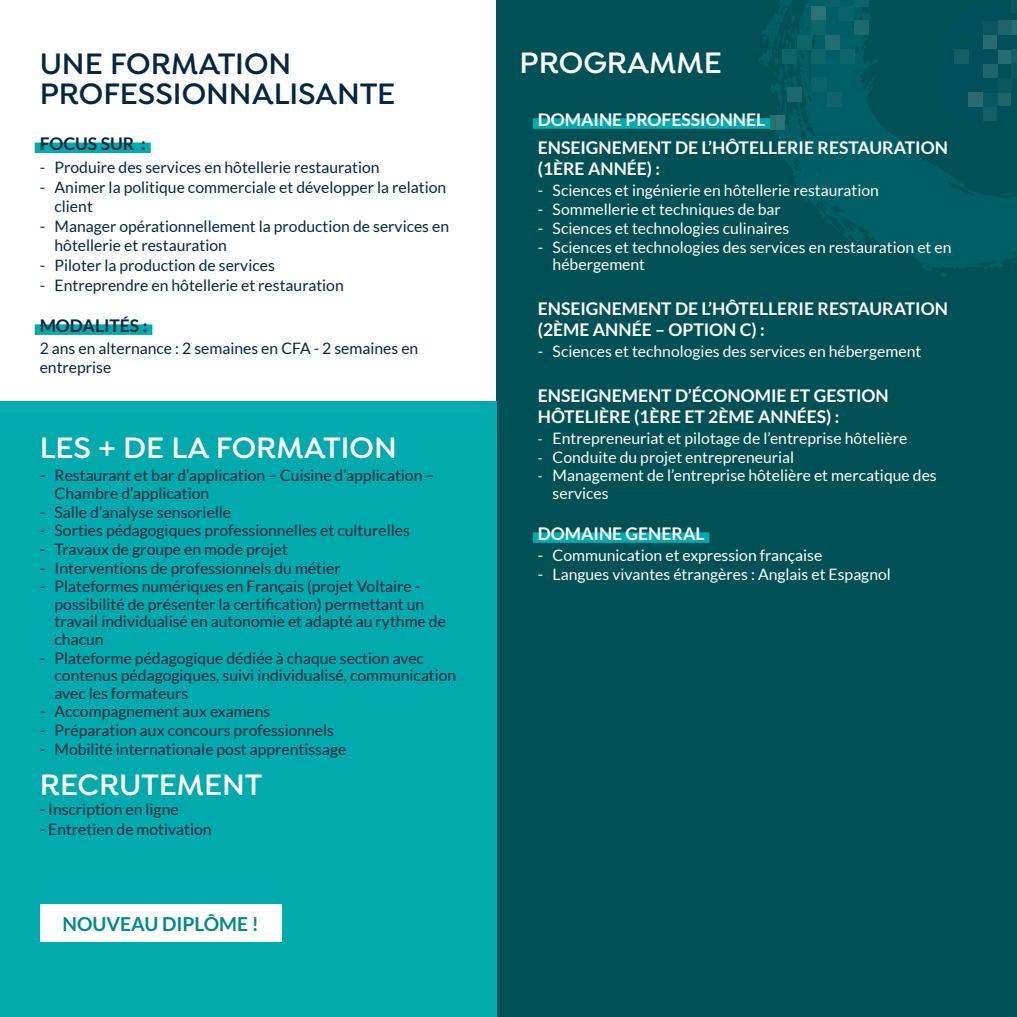
<style>
.page{position:relative;width:1017px;height:1017px;background:#fff}
.page>*{position:absolute;margin:0;border:0;box-sizing:border-box;transform-origin:0 0}
.t1{font:600 31.5px "Isidora";color:#fff}
.t2{font:600 31.5px/29.8px "Isidora";color:#042741}
.t3{font:700 19.25px "Lato";color:#008989}
.t4{font:700 17.5px/21px "Lato";color:#fff}
.t5{font:700 17.5px "Lato";color:#042741}
.t6{font:15.75px/17.5px "Lato";color:#042741}
.t7{font:15.75px/17.5px "Lato";color:#fff}
.s1{font-size:14px}
</style>
<div class="page">
<div style="left:35px;top:143px;width:116px;height:10px;background:#00aaad"></div>
<div style="left:35px;top:324px;width:117px;height:11px;background:#00aaad"></div>
<div style="left:496px;top:0;width:521px;height:1017px;background:#005155"></div>
<svg style="left:936px;top:271px;width:11px;height:7px"></svg>
<svg style="left:775px;top:0;width:242px;height:271px;fill:#005f64"></svg>
<svg style="left:859px;top:226px;width:7px;height:6px"></svg>
<svg style="left:814px;top:202px;width:39px;height:39px"></svg>
<svg style="left:759px;top:0;width:64px;height:112px"></svg>
<div style="left:811px;top:6px;width:14px;height:15px;background:#2c7174"></div>
<div style="left:771px;top:115px;width:14px;height:15px;background:#2c7174"></div>
<div style="left:826px;top:35px;width:14px;height:14px;background:#226d71"></div>
<div style="left:787px;top:87px;width:14px;height:14px;background:#19696d"></div>
<div style="left:854px;top:21px;width:15px;height:14px;background:#19696d"></div>
<div style="left:811px;top:21px;width:15px;height:14px;background:#0e6569"></div>
<div style="left:797px;top:35px;width:14px;height:14px;background:#0e6569"></div>
<div style="left:840px;top:49px;width:14px;height:15px;background:#0e6569"></div>
<div style="left:827px;top:92px;width:14px;height:14px;background:#0e6569"></div>
<div style="left:783px;top:49px;width:14px;height:15px;background:#0e6569"></div>
<div style="left:811px;top:49px;width:15px;height:15px;background:#0e6569"></div>
<div style="left:825px;top:0;width:15px;height:6px;background:#0a6368"></div>
<div style="left:854px;top:0;width:15px;height:6px;background:#0a6368"></div>
<div style="left:840px;top:6px;width:14px;height:15px;background:#0a6368"></div>
<div style="left:813px;top:77px;width:14px;height:14px;background:#0a6368"></div>
<svg style="left:932px;top:0;width:76px;height:129px"></svg>
<div style="left:1012px;top:21px;width:5px;height:14px;background:#286c70"></div>
<div style="left:983px;top:35px;width:14px;height:14px;background:#286c70"></div>
<div style="left:997px;top:49px;width:14px;height:15px;background:#286c70"></div>
<div style="left:969px;top:92px;width:14px;height:15px;background:#286c70"></div>
<div style="left:983px;top:64px;width:14px;height:14px;background:#1e656b"></div>
<div style="left:997px;top:21px;width:14px;height:14px;background:#1e656b"></div>
<div style="left:997px;top:92px;width:14px;height:15px;background:#1e656b"></div>
<div style="left:1012px;top:49px;width:5px;height:15px;background:#145e65"></div>
<div style="left:954px;top:49px;width:15px;height:15px;background:#145e65"></div>
<div style="left:983px;top:107px;width:14px;height:14px;background:#145e65"></div>
<div style="left:1012px;top:0;width:5px;height:13px;background:#0a5760"></div>
<div style="left:1012px;top:64px;width:5px;height:14px;background:#0a5760"></div>
<div style="left:997px;top:78px;width:14px;height:14px;background:#0a5760"></div>
<div style="left:983px;top:21px;width:14px;height:14px;background:#0a5760"></div>
<div style="left:983px;top:92px;width:14px;height:15px;background:#0a5760"></div>
<div style="left:1012px;top:92px;width:5px;height:15px;background:#00505b"></div>
<div style="left:983px;top:6px;width:14px;height:15px;background:#00505b"></div>
<div style="left:983px;top:49px;width:14px;height:15px;background:#00505b"></div>
<div style="left:997px;top:35px;width:14px;height:14px;background:#00505b"></div>
<div style="left:983px;top:78px;width:14px;height:14px;background:#00505b"></div>
<div style="left:997px;top:107px;width:14px;height:14px;background:#00505b"></div>
<div style="left:0;top:402px;width:496px;height:615px;background:#00aaad"></div>
<div style="left:40px;top:905px;width:242px;height:37px;background:#fff"></div>
<div style="left:533px;top:118px;width:237px;height:11px;background:#00aaad"></div>
<div style="left:533px;top:532px;width:176px;height:11px;background:#00aaad"></div>
<h1 class="t2" style="left:40px;top:51px;width:357px">UNE FORMATION<br>PROFESSIONNALISANTE</h1>
<p class="t5" style="left:40px;top:134px;width:107px">FOCUS SUR :</p>
<p class="t6" style="left:40px;top:158px;width:341px">- Produire des services en hôtellerie restauration</p>
<p class="t6" style="left:55px;top:177px;width:393px;line-height:18.9px;text-indent:-15px">- Animer la politique commerciale et développer la relation client</p>
<p class="t6" style="left:55px;top:217px;width:396px;line-height:18.9px;text-indent:-15px">- Manager opérationnellement la production de services en hôtellerie et restauration</p>
<p class="t6" style="left:40px;top:256px;width:237px">- Piloter la production de services</p>
<p class="t6" style="left:40px;top:276px;width:306px">- Entreprendre en hôtellerie et restauration</p>
<p class="t5" style="left:40px;top:315px;width:109px">MODALITÉS :</p>
<p class="t6" style="left:40px;top:339px;width:380px;line-height:18.9px">2 ans en alternance : 2 semaines en CFA - 2 semaines en entreprise</p>
<h1 class="t1" style="left:40px;top:429px;width:359px">LES + DE LA FORMATION</h1>
<p class="t6" style="left:55px;top:467px;width:381px;text-indent:-15px">- Restaurant et bar d’application – Cuisine d’application –<br>Chambre d’application</p>
<p class="t6" style="left:40px;top:503px;width:193px">- Salle d’analyse sensorielle</p>
<p class="t6" style="left:40px;top:522px;width:372px">- Sorties pédagogiques professionnelles et culturelles</p>
<p class="t6" style="left:40px;top:540px;width:250px">- Travaux de groupe en mode projet</p>
<p class="t6" style="left:40px;top:559px;width:302px">- Interventions de professionnels du métier</p>
<p class="t6" style="left:55px;top:578px;width:393px;text-indent:-15px">- Plateformes numériques en Français (projet Voltaire - possibilité de présenter la certification) permettant un travail individualisé en autonomie et adapté au rythme de chacun</p>
<p class="t6" style="left:55px;top:649px;width:403px;text-indent:-15px">- Plateforme pédagogique dédiée à chaque section avec contenus pédagogiques, suivi individualisé, communication avec les formateurs</p>
<p class="t6" style="left:40px;top:703px;width:232px">- Accompagnement aux examens</p>
<p class="t6" style="left:40px;top:722px;width:296px">- Préparation aux concours professionnels</p>
<p class="t6" style="left:40px;top:740px;width:308px">- Mobilité internationale post apprentissage</p>
<h1 class="t1" style="left:40px;top:766px;width:224px">RECRUTEMENT</h1>
<p class="t6" style="left:40px;top:800px;width:140px">- Inscription en ligne</p>
<p class="t6" style="left:40px;top:820px;width:174px">- Entretien de motivation</p>
<p class="t3" style="left:63px;top:913px;width:198px">NOUVEAU DIPLÔME !</p>
<h1 class="t1" style="left:520px;top:44px;width:204px">PROGRAMME</h1>
<p class="t4" style="left:538px;top:105px;width:412px;line-height:28.3px">DOMAINE PROFESSIONNEL<br>ENSEIGNEMENT DE L’HÔTELLERIE RESTAURATION</p>
<p class="t4" style="left:538px;top:158px;width:124px">(1ÈRE ANNÉE) :</p>
<p class="t7" style="left:538px;top:182px;width:343px">- Sciences et ingénierie en hôtellerie restauration</p>
<p class="t7" style="left:538px;top:201px;width:245px">- Sommellerie et techniques de bar</p>
<p class="t7" style="left:538px;top:219px;width:253px">- Sciences et technologies culinaires</p>
<p class="t7" style="left:553px;top:238px;width:400px;text-indent:-15px">- Sciences et technologies des services en restauration et en hébergement</p>
<p class="t4" style="left:538px;top:298px;width:412px">ENSEIGNEMENT DE L’HÔTELLERIE RESTAURATION (2ÈME ANNÉE – OPTION C) :</p>
<p class="t7" style="left:538px;top:342px;width:385px">- Sciences et technologies des services en hébergement</p>
<p class="t4" style="left:538px;top:385px;width:353px">ENSEIGNEMENT D’ÉCONOMIE ET GESTION<br>HÔTELIÈRE (1ÈRE ET 2ÈME ANNÉES) :</p>
<p class="t7" style="left:538px;top:429px;width:371px"><span class="s1">-</span> Entrepreneuriat et pilotage de l’entreprise hôtelière</p>
<p class="t7" style="left:538px;top:448px;width:258px"><span class="s1">-</span> Conduite du projet entrepreneurial</p>
<p class="t7" style="left:553px;top:467px;width:386px;text-indent:-15px"><span class="s1">-</span> Management de l’entreprise hôtelière et mercatique des services</p>
<p class="t4" style="left:538px;top:523px;width:168px">DOMAINE GENERAL</p>
<p class="t7" style="left:538px;top:546px;width:286px">- Communication et expression française</p>
<p class="t7" style="left:538px;top:565px;width:355px">- Langues vivantes étrangères : Anglais et Espagnol</p>
</div>
